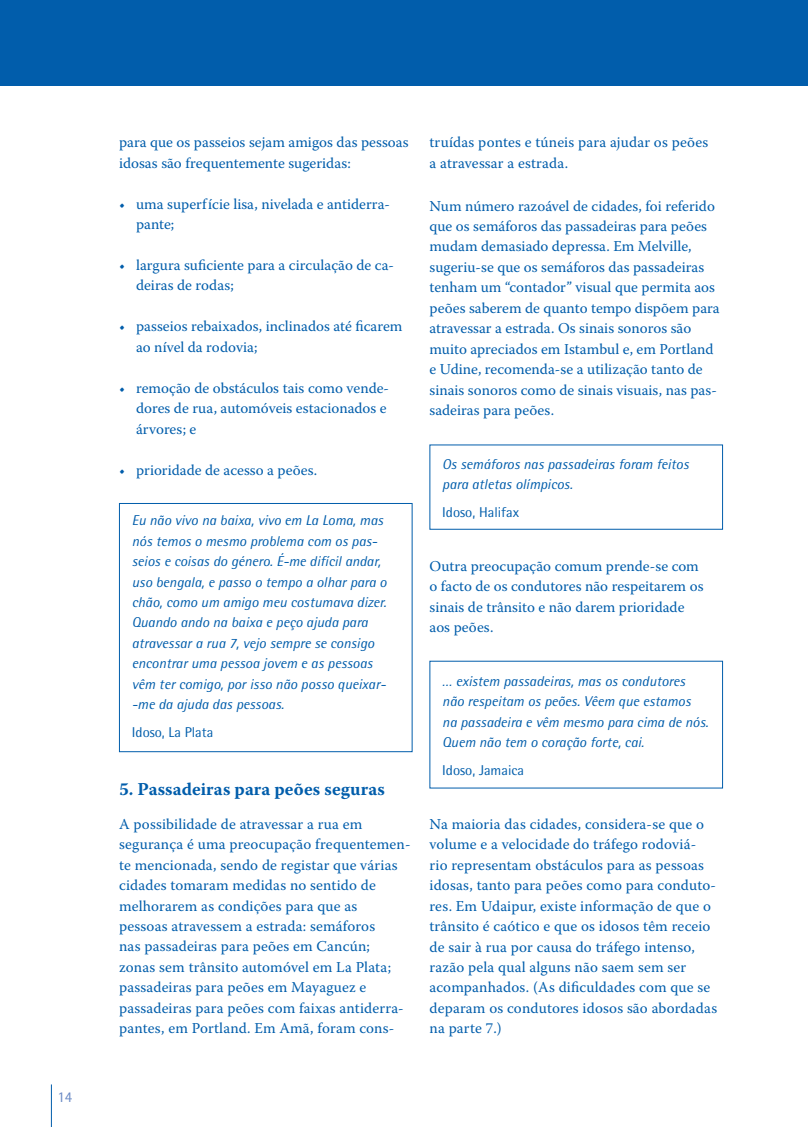
<style>
.page{position:relative;width:808px;height:1127px;background:#fff}
.page>*{position:absolute;margin:0;border:0;box-sizing:border-box;transform-origin:0 0}
.t1{font:700 18px "Warnock Pro";letter-spacing:.01em;color:#015dab}
.t2{font:15px/20.4px "Warnock Pro";letter-spacing:.005em;color:#015dab}
.t3{font:15px "Rotis Semi Sans";color:#6a8ac5}
.t4{font:italic 14.25px/20.4px "Rotis Semi Sans";color:#015dab}
.t5{font:14.25px "Rotis Semi Sans";color:#015dab}
</style>
<div class="page">
<div style="left:0;top:0;width:808px;height:85px;background:#015dab"></div>
<hr style="left:51px;top:1084px;width:1px;height:43px;background:#015dab">
<div style="left:119px;top:503px;width:293px;height:249px;border:1px solid #015dab"></div>
<div style="left:429px;top:444px;width:294px;height:86px;border:1px solid #015dab"></div>
<p class="t3" style="left:57px;top:1088px;width:17px">14</p>
<p class="t2" style="left:119px;top:132px;width:291px">para que os passeios sejam amigos das pessoas idosas são frequentemente sugeridas:</p>
<p class="t2" style="left:136px;top:193px;width:255px;text-indent:-17px">• uma superfície lisa, nivelada e antiderra&shy;pante;</p>
<p class="t2" style="left:136px;top:254px;width:260px;text-indent:-17px">• largura suficiente para a circulação de ca&shy;deiras de rodas;</p>
<p class="t2" style="left:136px;top:316px;width:268px;text-indent:-17px">• passeios rebaixados, inclinados até ficarem ao nível da rodovia;</p>
<p class="t2" style="left:136px;top:377px;width:254px;text-indent:-17px">• remoção de obstáculos tais como vende&shy;dores de rua, automóveis estacionados e árvores; e</p>
<p class="t2" style="left:119px;top:459px;width:200px">• prioridade de acesso a peões.</p>
<p class="t4" style="left:132px;top:510px;width:256px">Eu não vivo na baixa, vivo em La Loma, mas nós temos o mesmo problema com os pas&shy;seios e coisas do género. É-me difícil andar, uso bengala, e passo o tempo a olhar para o chão, como um amigo meu costumava dizer.<br>Quando ando na baixa e peço ajuda para atravessar a rua 7, vejo sempre se consigo encontrar uma pessoa jovem e as pessoas vêm ter comigo, por isso não posso queixar-‑me da ajuda das pessoas.</p>
<p class="t5" style="left:132px;top:724px;width:83px">Idoso, La Plata</p>
<p class="t1" style="left:119px;top:779px;width:267px">5. Passadeiras para peões seguras</p>
<p class="t2" style="left:119px;top:813px;width:293px">A possibilidade de atravessar a rua em segurança é uma preocupação frequentemen&shy;te mencionada, sendo de registar que várias cidades tomaram medidas no sentido de melhorarem as condições para que as<br>pessoas atravessem a estrada: semáforos<br>nas passadeiras para peões em Cancún;<br>zonas sem trânsito automóvel em La Plata; passadeiras para peões em Mayaguez e passadeiras para peões com faixas antiderra&shy;pantes, em Portland. Em Amã, foram cons-</p>
<p class="t2" style="left:429px;top:132px;width:280px">truídas pontes e túneis para ajudar os peões a atravessar a estrada.</p>
<p class="t2" style="left:429px;top:195px;width:292px">Num número razoável de cidades, foi referido que os semáforos das passadeiras para peões mudam demasiado depressa. Em Melville, sugeriu-se que os semáforos das passadeiras tenham um “contador” visual que permita aos peões saberem de quanto tempo dispõem para atravessar a estrada. Os sinais sonoros são muito apreciados em Istambul e, em Portland e Udine, recomenda-se a utilização tanto de sinais sonoros como de sinais visuais, nas pas&shy;sadeiras para peões.</p>
<p class="t4" style="left:442px;top:453px;width:248px">Os semáforos nas passadeiras foram feitos para atletas olímpicos.</p>
<p class="t5" style="left:442px;top:504px;width:78px">Idoso, Halifax</p>
<p class="t2" style="left:429px;top:555px;width:275px">Outra preocupação comum prende-se com o facto de os condutores não respeitarem os sinais de trânsito e não darem prioridade aos peões.</p>
<p class="t4" style="left:442px;top:670px;width:268px">… existem passadeiras, mas os condutores não respeitam os peões. Vêem que estamos na passadeira e vêm mesmo para cima de nós.<br>Quem não tem o coração forte, cai.</p>
<p class="t5" style="left:442px;top:762px;width:83px">Idoso, Jamaica</p>
<p class="t2" style="left:429px;top:813px;width:289px">Na maioria das cidades, considera-se que o volume e a velocidade do tráfego rodoviá&shy;rio representam obstáculos para as pessoas idosas, tanto para peões como para conduto&shy;res. Em Udaipur, existe informação de que o trânsito é caótico e que os idosos têm receio de sair à rua por causa do tráfego intenso, razão pela qual alguns não saem sem ser acompanhados. (As dificuldades com que se deparam os condutores idosos são abordadas na parte 7.)</p>
</div>
